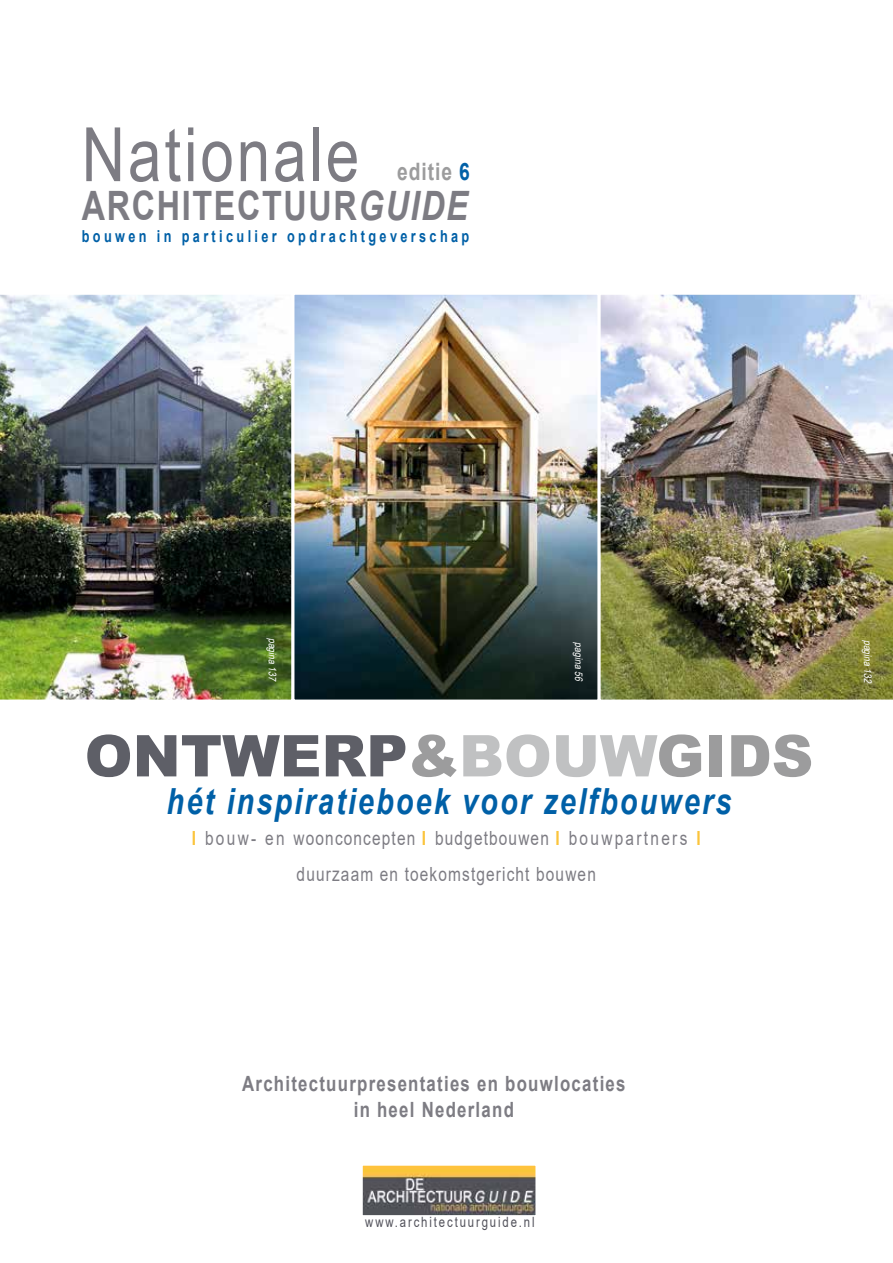
<style>
.page{position:relative;width:893px;height:1263px;background:#fff}
.page>*{position:absolute;margin:0;border:0;box-sizing:border-box;transform-origin:0 0}
.t1{font:75px "Arial";letter-spacing:.05em;color:#7d7c83;scale:.8 1}
.t2{font:900 57.6px "Arial";color:#5e5f67}
.t3{font:700 40.5px "Arial";letter-spacing:.05em;color:#7d7c83;scale:.8 1}
.t4{font:italic 700 36px "Arial";letter-spacing:.075em;color:#0060a7;scale:.8 1}
.t5{font:700 24px "Arial";letter-spacing:.05em;color:#9c9c9d;scale:.8 1}
.t6{font:700 21px/25.2px "Arial";letter-spacing:.075em;color:#7d7c83;text-align:center;scale:.8 1}
.t7{font:19.5px/36px "Arial";letter-spacing:.075em;color:#7d7c83;text-align:center;scale:.79 1}
.t8{font:700 16.5px "Arial";letter-spacing:.265em;color:#0060a7;scale:.77 1}
.t9{font:14.25px "Arial";letter-spacing:.165em;color:#51515a;scale:.8 1}
.t10{font:italic 10.5px "Arial Narrow";color:#fff}
.s1{font-style:italic}
.s2{color:#0060a7}
.s3{color:#9c9c9d}
.s4{color:#c0c1c2}
.s5{font-weight:700;color:#fbc43c}
</style>
<div class="page">
<img style="left:364px;top:1167px;width:170px;height:47px">
<div style="left:362px;top:1165px;width:174px;height:51px;border:1px solid #fff"></div>
<img style="left:295px;top:296px;width:302px;height:402px">
<img style="left:0;top:294px;width:291px;height:406px">
<div style="left:291px;top:292px;width:310px;height:410px;border:3px solid #fff"></div>
<img style="left:598px;top:292px;width:295px;height:410px">
<h1 class="t1" style="left:82px;top:103px;width:348px">Nationale</h1>
<h3 class="t3" style="left:82px;top:177px;width:484px">ARCHITECTUUR<span class="s1">GUIDE</span></h3>
<p class="t5" style="left:397px;top:155px;width:93px">editie <span class="s2">6</span></p>
<p class="t8" style="left:82px;top:225px;width:505px">bouwen in particulier opdrachtgeverschap</p>
<p class="t10" style="left:280px;top:638px;width:47px;rotate:90deg">pagina137</p>
<p class="t10" style="left:586px;top:642px;width:42px;rotate:90deg">pagina56</p>
<p class="t10" style="left:875px;top:640px;width:47px;rotate:90deg">pagina132</p>
<h2 class="t2" style="left:85px;top:714px;width:730px">ONTWERP<span class="s3">&amp;</span><span class="s4">BOUW</span><span class="s3">GIDS</span></h2>
<h3 class="t4" style="left:167px;top:777px;width:707px">hét inspiratieboek voor zelfbouwers</h3>
<p class="t7" style="left:192px;top:819px;width:645px"><span class="s5">I</span> bouw- en woonconcepten <span class="s5">I</span> budgetbouwen <span class="s5">I</span> bouwpartners <span class="s5">I </span>duurzaam en toekomstgericht bouwen</p>
<p class="t6" style="left:242px;top:1071px;width:481px">Architectuurpresentaties en bouwlocaties in heel Nederland</p>
<p class="t9" style="left:365px;top:1212px;width:213px">www.architectuurguide.nl</p>
</div>
